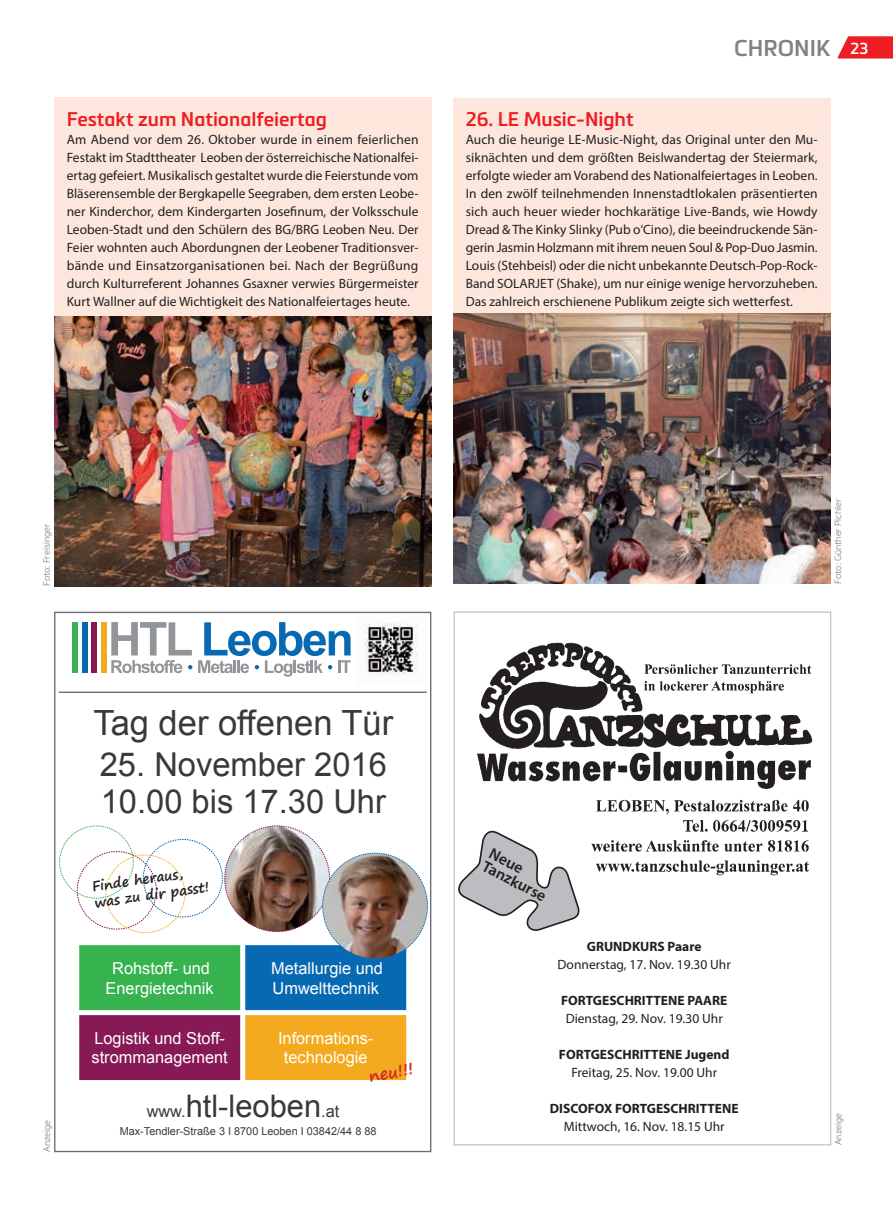
<style>
.page{position:relative;width:893px;height:1212px;background:#fff}
.page>*{position:absolute;margin:0;border:0;box-sizing:border-box;transform-origin:0 0}
.t1{font:34.8px "Arial";color:#373a3b}
.t2{font:33px/37.7px "Arial";color:#373a3b}
.t3{font:31.05px "Arial";color:#373a3b}
.t4{font:600 22.5px "Metronic Pro";color:#808285}
.t5{font:600 19.5px "Metronic Pro";color:#ee1d23}
.t6{font:16.5px/19.8px "Arial";color:#fff;text-align:center}
.t7{font:700 16.5px "Segoe Print";color:#d02627}
.t8{font:600 15.9px/14.9px "Myriad Pro";color:#231f20}
.t9{font:700 13.65px/16.5px "Segoe Print";color:#231f20}
.t10{font:13.5px/18px "Myriad Pro";color:#231f20;text-align:justify}
.t11{font:700 13.5px "Myriad Pro";color:#231f20}
.t12{font:10.95px "Arial";color:#373a3b}
.t13{font:300 9px "Metronic Pro";color:#808285}
.s1{font-size:15.75px;color:#fff}
.s2{font-size:16.5px}
</style>
<div class="page">
<svg style="left:838px;top:36px;width:55px;height:23px"></svg>
<div style="left:72px;top:622px;width:6px;height:51px;background:#36b34f"></div>
<div style="left:82px;top:622px;width:5px;height:51px;background:#0769b1"></div>
<div style="left:91px;top:622px;width:6px;height:51px;background:#871955"></div>
<div style="left:101px;top:622px;width:6px;height:51px;background:#f4aa1f"></div>
<svg style="left:111px;top:622px;width:81px;height:51px"></svg>
<svg style="left:198px;top:622px;width:153px;height:55px"></svg>
<img style="left:365px;top:622px;width:53px;height:53px">
<hr style="left:59px;top:692px;width:368px;height:1px;background:#6b6d70">
<div style="left:80px;top:946px;width:160px;height:63px;background:#36b34f"></div>
<div style="left:79px;top:945px;width:161px;height:65px;border:1px solid #36b34f"></div>
<div style="left:246px;top:946px;width:160px;height:63px;background:#0769b1"></div>
<div style="left:245px;top:945px;width:161px;height:65px;border:1px solid #0769b1"></div>
<div style="left:80px;top:1015px;width:160px;height:64px;background:#871955"></div>
<div style="left:79px;top:1015px;width:161px;height:65px;border:1px solid #871955"></div>
<div style="left:246px;top:1015px;width:160px;height:64px;background:#f4aa1f"></div>
<div style="left:245px;top:1015px;width:161px;height:65px;border:1px solid #f4aa1f"></div>
<img style="left:59px;top:825px;width:369px;height:134px">
<img style="left:477px;top:642px;width:336px;height:234px">
<div style="left:54px;top:98px;width:377px;height:218px;background:#fde7dc"></div>
<img style="left:54px;top:316px;width:377px;height:270px">
<div style="left:453px;top:98px;width:377px;height:216px;background:#fde7dc"></div>
<img style="left:453px;top:314px;width:377px;height:270px">
<svg style="left:458px;top:828px;width:136px;height:103px"></svg>
<h3 class="t5" style="left:67px;top:107px;width:262px">Festakt zum Nationalfeiertag</h3>
<p class="t10" style="left:67px;top:130px;width:353px">Am Abend vor dem 26. Oktober wurde in einem feierlichen Festakt im Stadttheater Leoben der österreichische Nationalfei&shy;ertag gefeiert. Musikalisch gestaltet wurde die Feierstunde vom Bläserensemble der Bergkapelle Seegraben, dem ersten Leobe&shy;ner Kinderchor, dem Kindergarten Josefinum, der Volksschule Leoben-Stadt und den Schülern des BG/BRG Leoben Neu. Der Feier wohnten auch Abordungnen der Leobener Traditionsver&shy;bände und Einsatzorganisationen bei. Nach der Begrüßung durch Kulturreferent Johannes Gsaxner verwies Bürgermeister Kurt Wallner auf die Wichtigkeit des Nationalfeiertages heute.</p>
<h3 class="t4" style="left:734px;top:34px;width:136px">CHRONIK <span class="s1">23</span></h3>
<h3 class="t5" style="left:466px;top:107px;width:169px">26. LE Music-Night</h3>
<p class="t10" style="left:466px;top:130px;width:353px">Auch die heurige LE-Music-Night, das Original unter den Mu&shy;siknächten und dem größten Beislwandertag der Steiermark, erfolgte wieder am Vorabend des Nationalfeiertages in Leoben.<br>In den zwölf teilnehmenden Innenstadtlokalen präsentierten sich auch heuer wieder hochkarätige Live-Bands, wie Howdy Dread &amp; The Kinky Slinky (Pub o‘Cino), die beeindruckende Sän&shy;gerin Jasmin Holzmann mit ihrem neuen Soul &amp; Pop-Duo Jasmin.<br>Louis (Stehbeisl) oder die nicht unbekannte Deutsch-Pop-Rock-Band SOLARJET (Shake), um nur einige wenige hervorzuheben.<br>Das zahlreich erschienene Publikum zeigte sich wetterfest.</p>
<p class="t13" style="left:40px;top:586px;width:64px;rotate:-90deg">Foto: Freisinger</p>
<p class="t13" style="left:41px;top:1152px;width:34px;rotate:-90deg">Anzeige</p>
<h1 class="t1" style="left:93px;top:700px;width:301px">Tag der offenen Tür</h1>
<h2 class="t2" style="left:100px;top:745px;width:289px">25. November 2016<br>10.00 bis 17.30 Uhr</h2>
<p class="t9" style="left:91px;top:878px;width:117px;rotate:-8deg">Finde heraus, was zu dir passt!</p>
<p class="t6" style="left:106px;top:958px;width:110px">Rohstoff- und<br>Energietechnik</p>
<p class="t6" style="left:271px;top:958px;width:113px;text-align:left">Metallurgie und<br>Umwelttechnik</p>
<p class="t6" style="left:92px;top:1028px;width:138px;text-align:left">Logistik und Stoff&shy;strommanagement</p>
<p class="t6" style="left:278px;top:1028px;width:97px">Informations&shy;technologie</p>
<p class="t7" style="left:366px;top:1062px;width:47px;rotate:-10deg">neu!!!</p>
<h3 class="t3" style="left:147px;top:1086px;width:194px"><span class="s2">www.</span>htl-leoben<span class="s2">.at</span></h3>
<p class="t12" style="left:120px;top:1123px;width:258px">Max-Tendler-Straße 3 I 8700 Leoben I 03842/44 8 88</p>
<p class="t8" style="left:494px;top:845px;width:71px;rotate:27deg">Neue<br>Tanzkurse</p>
<p class="t11" style="left:587px;top:938px;width:116px">GRUNDKURS Paare</p>
<p class="t10" style="left:558px;top:955px;width:175px">Donnerstag, 17. Nov. 19.30 Uhr</p>
<p class="t11" style="left:561px;top:992px;width:168px">FORTGESCHRITTENE PAARE</p>
<p class="t10" style="left:566px;top:1009px;width:159px">Dienstag, 29. Nov. 19.30 Uhr</p>
<p class="t11" style="left:559px;top:1046px;width:172px">FORTGESCHRITTENE Jugend</p>
<p class="t10" style="left:571px;top:1063px;width:147px">Freitag, 25. Nov. 19.00 Uhr</p>
<p class="t11" style="left:550px;top:1100px;width:190px">DISCOFOX FORTGESCHRITTENE</p>
<p class="t10" style="left:564px;top:1117px;width:162px">Mittwoch, 16. Nov. 18.15 Uhr</p>
<p class="t13" style="left:832px;top:584px;width:86px;rotate:-90deg">Foto: Günther Pichler</p>
<p class="t13" style="left:832px;top:1145px;width:34px;rotate:-90deg">Anzeige</p>
</div>
